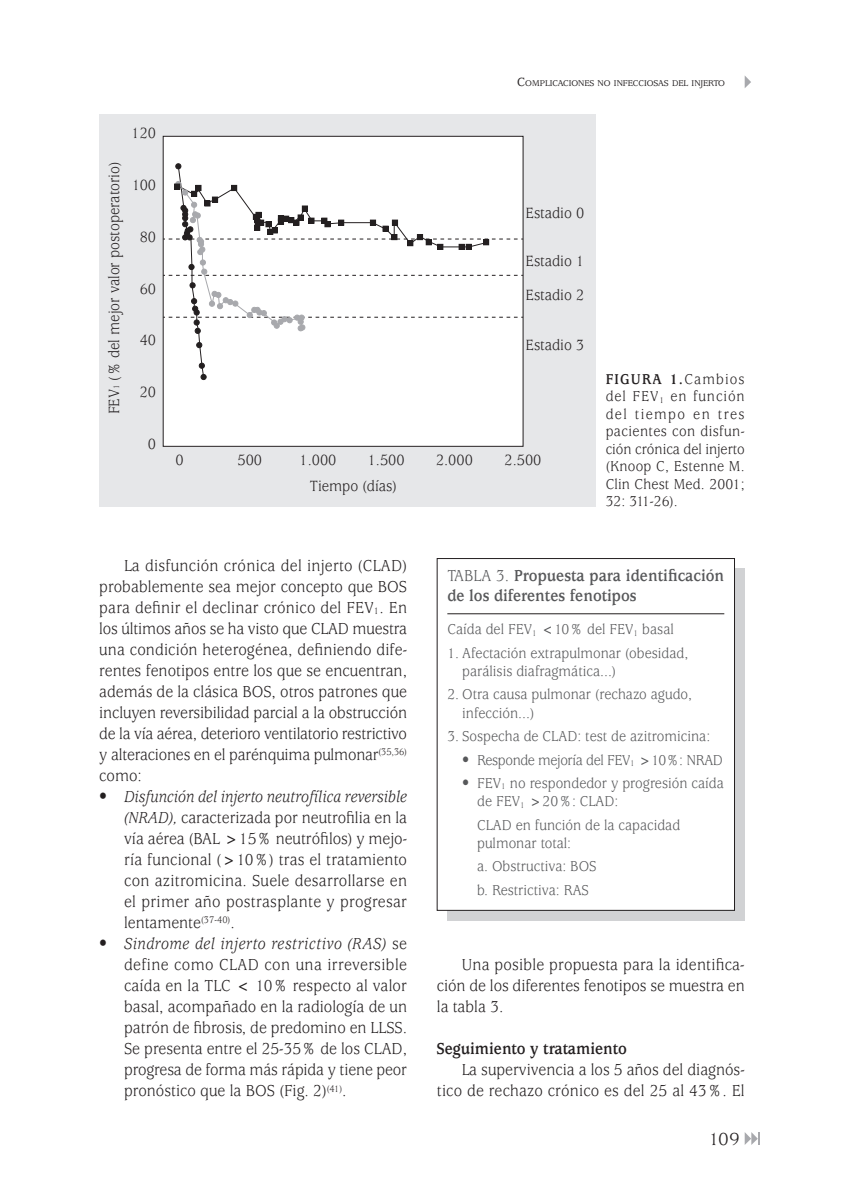
<style>
.page{position:relative;width:844px;height:1191px;background:#fff}
.page>*{position:absolute;margin:0;border:0;box-sizing:border-box;transform-origin:0 0}
.t1{font:19.25px "Usherwood";color:#231f20}
.t2{font:17.5px/21px "Usherwood";color:#231f20;text-align:justify;scale:.9 1}
.t3{font:700 17.5px/20.1px "Usherwood";color:#57585a;scale:.9 1}
.t4{font:700 17.5px "Usherwood";color:#231f20;scale:.9 1}
.t5{font:16.28px/34.5px "Usherwood";color:#231f20;scale:.9 1}
.t6{font:15.75px/18.4px "Usherwood";color:#57585a;scale:.9 1}
.t7{font:15.75px/17.5px "Usherwood";letter-spacing:.01em;color:#231f20;text-align:justify;scale:.9 1}
.t8{font:15.75px "Usherwood";letter-spacing:-.025em;color:#57585a;scale:.9 1}
.t9{font:500 9.1px "Usherwood";color:#231f20}
.s1{font-size:9.1px}
.s2{font-size:13.12px}
.s3{font-weight:700}
.s4{font-style:italic}
.s5{font-weight:400}
</style>
<div class="page">
<svg style="left:744px;top:75px;width:7px;height:13px"></svg>
<svg style="left:744px;top:1132px;width:15px;height:13px"></svg>
<div style="left:99px;top:114px;width:496px;height:392px;background:#e6e7e9"></div>
<div style="left:163px;top:136px;width:360px;height:310px;background:#fff"></div>
<svg style="left:163px;top:163px;width:360px;height:217px"></svg>
<div style="left:446px;top:568px;width:298px;height:352px;background:#d1d2d4"></div>
<div style="left:437px;top:558px;width:297px;height:352px;background:#fff"></div>
<hr style="left:447px;top:613px;width:277px;height:1px;background:#231f20">
<p class="t5" style="left:98px;top:414px;width:283px;rotate:-90deg">FEV<span class="s1">1</span> (% del mejor valor postoperatorio)</p>
<p class="t5" style="left:131px;top:117px;width:29px">120</p>
<p class="t5" style="left:132px;top:169px;width:28px">100</p>
<p class="t5" style="left:140px;top:221px;width:20px">80</p>
<p class="t5" style="left:140px;top:273px;width:20px">60</p>
<p class="t5" style="left:140px;top:325px;width:20px">40</p>
<p class="t5" style="left:140px;top:376px;width:20px">20</p>
<p class="t5" style="left:148px;top:428px;width:11px">0</p>
<p class="t9" style="left:517px;top:80px;width:209px"><span class="s2">C</span>OMPLICACIONES NO INFECCIOSAS DEL INJERTO</p>
<p class="t5" style="left:525px;top:197px;width:67px">Estadio 0</p>
<p class="t5" style="left:525px;top:245px;width:67px">Estadio 1<br>Estadio 2</p>
<p class="t5" style="left:525px;top:329px;width:67px">Estadio 3</p>
<p class="t5" style="left:175px;top:445px;width:11px">0</p>
<p class="t5" style="left:237px;top:445px;width:29px">500</p>
<p class="t5" style="left:299px;top:445px;width:42px">1.000</p>
<p class="t5" style="left:367px;top:445px;width:42px">1.500</p>
<p class="t5" style="left:436px;top:445px;width:42px">2.000</p>
<p class="t5" style="left:504px;top:445px;width:42px">2.500</p>
<p class="t5" style="left:310px;top:470px;width:98px">Tiempo (días)</p>
<p class="t7" style="left:605px;top:371px;width:156px"><span class="s3">FIGURA 1.</span>Cambios del FEV<sub>1</sub> en función del tiempo en tres pacientes con disfun&shy;ción crónica del injerto (Knoop C, Estenne M.<br>Clin Chest Med. 2001; 32: 311-26).</p>
<p class="t2" style="left:99px;top:556px;width:343px;text-indent:25px">La disfunción crónica del injerto (CLAD) probablemente sea mejor concepto que BOS para definir el declinar crónico del FEV<sub>1</sub>. En los últimos años se ha visto que CLAD muestra una condición heterogénea, definiendo dife&shy;rentes fenotipos entre los que se encuentran, además de la clásica BOS, otros patrones que incluyen reversibilidad parcial a la obstrucción de la vía aérea, deterioro ventilatorio restrictivo y alteraciones en el parénquima pulmonar<sup>(35,36) </sup>como:</p>
<p class="t2" style="left:124px;top:787px;width:316px;text-indent:-25px">• <span class="s4">Disfunción del injerto neutrofílica reversible (NRAD),</span> caracterizada por neutrofilia en la vía aérea (BAL &gt;15% neutrófilos) y mejo&shy;ría funcional (&gt;10%) tras el tratamiento con azitromicina. Suele desarrollarse en el primer año postrasplante y progresar lentamente<sup>(37-40)</sup>.</p>
<p class="t2" style="left:124px;top:934px;width:316px;text-indent:-25px">• <span class="s4">Sindrome del injerto restrictivo (RAS)</span> se define como CLAD con una irreversible caída en la TLC &lt; 10% respecto al valor basal, acompañado en la radiología de un patrón de fibrosis, de predomino en LLSS.<br>Se presenta entre el 25-35% de los CLAD, progresa de forma más rápida y tiene peor pronóstico que la BOS (Fig. 2)<sup>(41)</sup>.</p>
<p class="t3" style="left:447px;top:567px;width:309px"><span class="s5">TABLA 3.</span> Propuesta para identificación de los diferentes fenotipos</p>
<p class="t6" style="left:447px;top:622px;width:253px">Caída del FEV<sub>1</sub> &lt;10% del FEV<sub>1</sub> basal</p>
<p class="t6" style="left:462px;top:645px;width:253px;text-indent:-15px">1. Afectación extrapulmonar (obesidad, parálisis diafragmática...)</p>
<p class="t6" style="left:462px;top:687px;width:257px;text-indent:-15px">2. Otra causa pulmonar (rechazo agudo, infección...)</p>
<p class="t6" style="left:447px;top:728px;width:293px">3. Sospecha de CLAD: test de azitromicina:</p>
<p class="t8" style="left:462px;top:754px;width:291px">• Responde mejoría del FEV<sub>1</sub> &gt;10%: NRAD</p>
<p class="t6" style="left:477px;top:775px;width:275px;text-indent:-15px">• FEV<sub>1</sub> no respondedor y progresión caída de FEV<sub>1</sub> &gt;20%: CLAD:</p>
<p class="t6" style="left:477px;top:817px;width:227px">CLAD en función de la capacidad pulmonar total:</p>
<p class="t6" style="left:477px;top:856px;width:134px;line-height:23.3px">a. Obstructiva: BOS b. Restrictiva: RAS</p>
<p class="t2" style="left:437px;top:955px;width:343px;text-indent:25px">Una posible propuesta para la identifica&shy;ción de los diferentes fenotipos se muestra en la tabla 3.</p>
<p class="t4" style="left:437px;top:1042px;width:212px">Seguimiento y tratamiento</p>
<p class="t2" style="left:437px;top:1060px;width:343px;text-align:right">La supervivencia a los 5 años del diagnós&shy;tico de rechazo crónico es del 25 al 43%. El</p>
<p class="t1" style="left:708px;top:1131px;width:33px">109</p>
</div>
